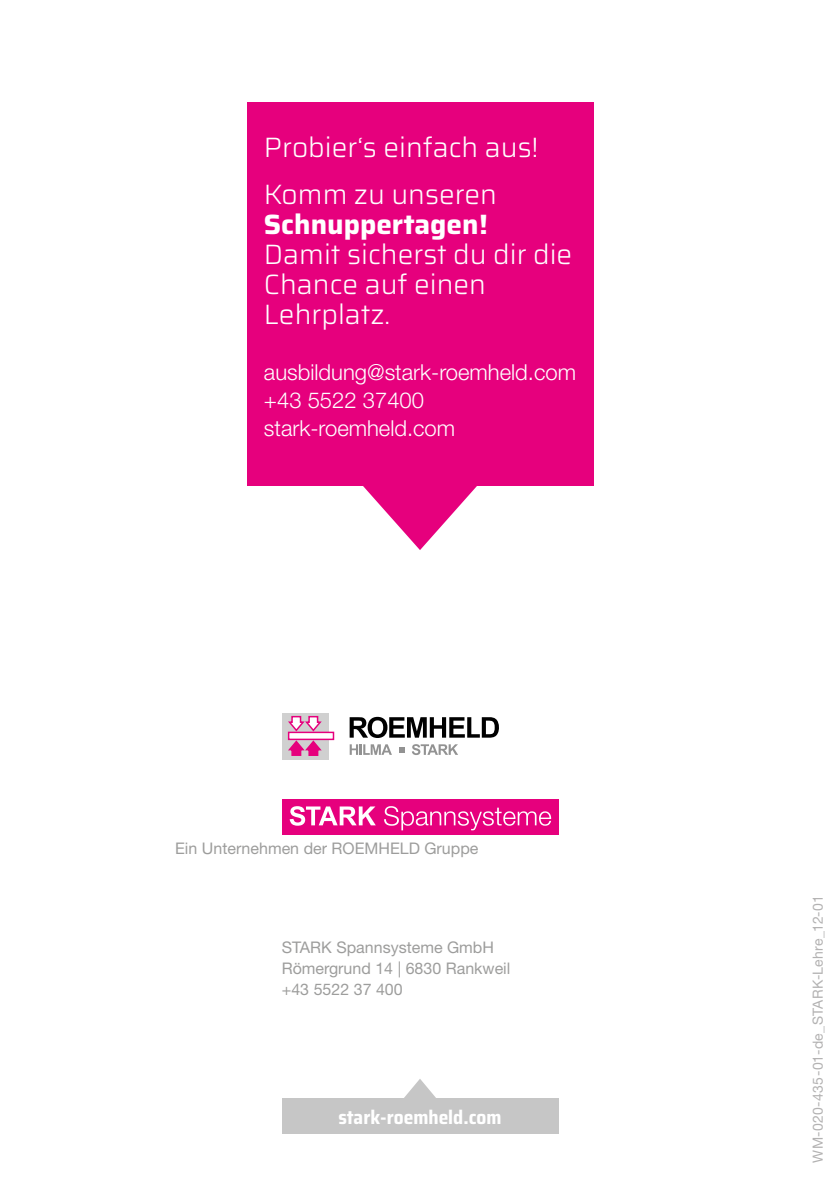
<style>
.page{position:relative;width:840px;height:1191px;background:#fff}
.page>*{position:absolute;margin:0;border:0;box-sizing:border-box;transform-origin:0 0}
.t1{font:300 28px/30px "Saira";color:#fff}
.t2{font:700 28px "Saira";color:#fff}
.t3{font:300 22px/28px "Helvetica Neue LT Std";color:#fff}
.t4{font:700 semi-condensed 19.4px "Saira";color:#fff}
.t5{font:16px/20.8px "Helvetica Neue LT Std";color:#9d9d9c}
.t6{font:14px "Helvetica Neue LT Std";letter-spacing:.015em;color:#b3b2b2}
</style>
<div class="page">
<div style="left:247px;top:102px;width:345px;height:383px;background:#e6007d"></div>
<svg style="left:362px;top:485px;width:115px;height:65px"></svg>
<div style="left:281px;top:799px;width:277px;height:36px;background:#e6007d"></div>
<svg style="left:384px;top:806px;width:167px;height:24px"></svg>
<svg style="left:289px;top:806px;width:86px;height:19px"></svg>
<div style="left:281px;top:1098px;width:277px;height:36px;background:#c6c6c6"></div>
<svg style="left:404px;top:1079px;width:32px;height:19px"></svg>
<div style="left:281px;top:712px;width:47px;height:47px;background:#d0d0d0"></div>
<svg style="left:288px;top:731px;width:46px;height:9px"></svg>
<svg style="left:288px;top:715px;width:35px;height:17px"></svg>
<svg style="left:287px;top:739px;width:36px;height:17px"></svg>
<svg style="left:349px;top:717px;width:149px;height:21px"></svg>
<svg style="left:349px;top:744px;width:43px;height:11px"></svg>
<svg style="left:412px;top:744px;width:46px;height:11px"></svg>
<svg style="left:399px;top:747px;width:5px;height:5px"></svg>
<h1 class="t1" style="left:264px;top:123px;width:275px;line-height:47px">Probier‘s einfach aus!<br>Komm zu unseren</h1>
<h1 class="t2" style="left:264px;top:202px;width:225px">Schnuppertagen!</h1>
<h1 class="t1" style="left:264px;top:238px;width:310px">Damit sicherst du dir die<br>Chance auf einen<br>Lehrplatz.</h1>
<h2 class="t3" style="left:264px;top:358px;width:313px">ausbildung@stark-roemheld.com +43 5522 37400 stark-roemheld.com</h2>
<p class="t5" style="left:175px;top:838px;width:304px">Ein Unternehmen der ROEMHELD Gruppe</p>
<p class="t5" style="left:281px;top:936px;width:230px">STARK Spannsysteme GmbH<br>Römergrund 14 | 6830 Rankweil +43 5522 37 400</p>
<p class="t4" style="left:338px;top:1102px;width:164px">stark-roemheld.com</p>
<p class="t6" style="left:809px;top:1162px;width:269px;rotate:-90deg">WM-020-435-01-de_STARK-Lehre_12-01</p>
</div>
